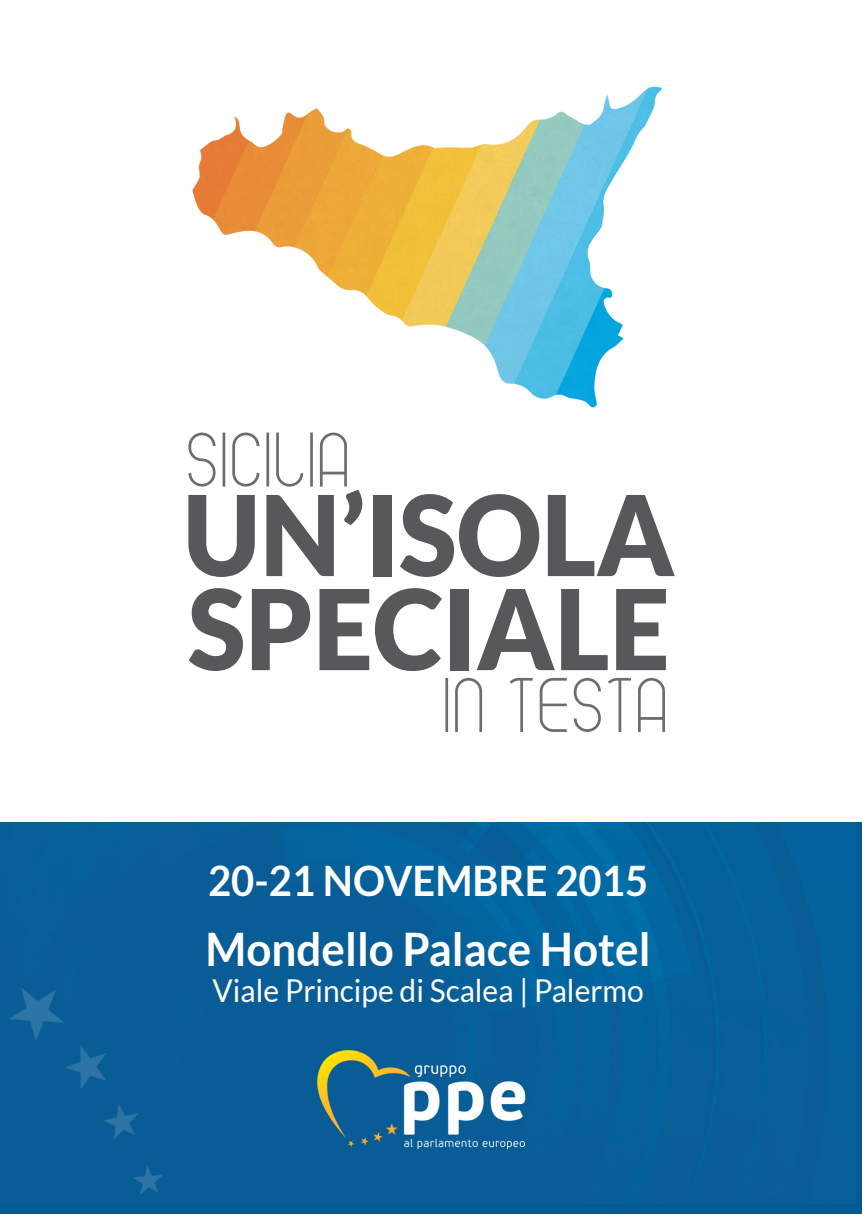
<style>
.page{position:relative;width:862px;height:1214px;background:#fff}
.page>*{position:absolute;margin:0;border:0;box-sizing:border-box;transform-origin:0 0}
.t1{font:900 111.4px "Lato";color:#57585a;scale:.95 1}
.t2{font:54px "Amable Sans";letter-spacing:.08em;color:#6c6d70}
.t3{font:700 46.2px "Lato";color:#fff;scale:.95 1}
.t4{font:700 42px "Lato";color:#fff;scale:.95 1}
.t5{font:31.6px "Lato";color:#fff;scale:.95 1}
</style>
<div class="page">
<img style="left:0;top:822px;width:862px;height:391px">
<img style="left:192px;top:86px;width:470px;height:322px">
<p class="t2" style="left:187px;top:424px;width:163px">SICILIA</p>
<p class="t1" style="left:183px;top:470px;width:519px">UN’ISOLA</p>
<p class="t1" style="left:188px;top:564px;width:508px">SPECIALE</p>
<p class="t2" style="left:444px;top:669px;width:224px">IN TESTA</p>
<p class="t4" style="left:208px;top:856px;width:465px">20-21 NOVEMBRE 2015</p>
<p class="t3" style="left:206px;top:922px;width:470px">Mondello Palace Hotel</p>
<p class="t5" style="left:212px;top:972px;width:455px">Viale Principe di Scalea | Palermo</p>
</div>
